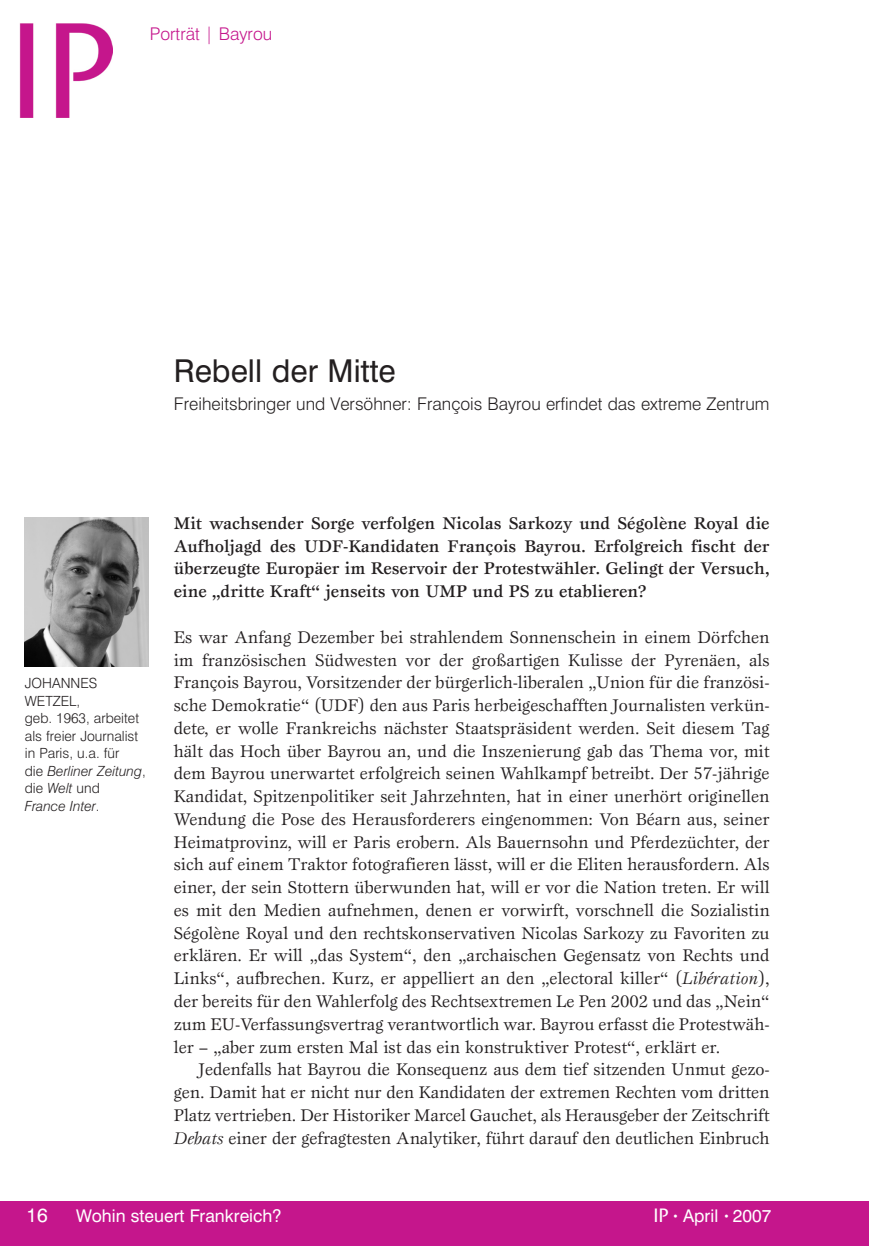
<style>
.page{position:relative;width:869px;height:1246px;background:#fff}
.page>*{position:absolute;margin:0;border:0;box-sizing:border-box;transform-origin:0 0}
.t1{font:31.5px "Swiss 721 BT";color:#231f20}
.t2{font:19.25px "Swiss 721 BT";color:#fff}
.t3{font:17.5px/22.8px "Esprit";letter-spacing:-.005em;color:#231f20;text-align:justify}
.t4{font:500 17.5px/22.8px "Esprit";color:#231f20;text-align:justify}
.t5{font:300 17.5px "Swiss 721 BT";color:#231f20}
.t6{font:17.5px "Swiss 721 BT";color:#fff}
.t7{font:300 17.5px "Swiss 721 BT";color:#c5168c}
.t8{font:300 14px/17.5px "Swiss 721 BT";color:#231f20}
.s1{font-style:italic}
.s2{font-family:"ITC Stone Sans";font-weight:500;font-size:19.25px}
.s3{font-size:10.5px}
</style>
<div class="page">
<div style="left:0;top:1200px;width:868px;height:45px;background:#c5168c"></div>
<img style="left:20px;top:23px;width:93px;height:95px">
<hr style="left:868px;top:1200px;width:1px;height:45px;background:#c5168c">
<img style="left:25px;top:517px;width:124px;height:149px">
<p class="t7" style="left:150px;top:23px;width:124px">Porträt | Bayrou</p>
<h1 class="t1" style="left:174px;top:352px;width:223px">Rebell der Mitte</h1>
<p class="t5" style="left:174px;top:393px;width:597px">Freiheitsbringer und Versöhner: François Bayrou erfindet das extreme Zentrum</p>
<p class="t8" style="left:25px;top:674px;width:122px">JOHANNES<br>WETZEL,<br>geb. 1963, arbeitet als freier Journalist in Paris, u.a. für<br>die <span class="s1">Berliner Zeitung</span>, die <span class="s1">Welt</span> und<br><span class="s1">France Inter</span>.</p>
<p class="t4" style="left:174px;top:511px;width:597px">Mit wachsender Sorge verfolgen Nicolas Sarkozy und Ségolène Royal die Aufholjagd des UDF-Kandidaten François Bayrou. Erfolgreich fischt der überzeugte Europäer im Reservoir der Protestwähler. Gelingt der Versuch, eine „dritte Kraft“ jenseits von UMP und PS zu etablieren?</p>
<p class="t3" style="left:174px;top:625px;width:597px">Es war Anfang Dezember bei strahlendem Sonnenschein in einem Dörfchen im französischen Südwesten vor der großartigen Kulisse der Pyrenäen, als François Bayrou, Vorsitzender der bürgerlich-liberalen „Union für die französi&shy;sche Demokratie“ (UDF) den aus Paris herbeigeschafften Journalisten verkün&shy;dete, er wolle Frankreichs nächster Staatspräsident werden. Seit diesem Tag hält das Hoch über Bayrou an, und die Inszenierung gab das Thema vor, mit dem Bayrou unerwartet erfolgreich seinen Wahlkampf betreibt. Der 57-jährige Kandidat, Spitzenpolitiker seit Jahrzehnten, hat in einer unerhört originellen Wendung die Pose des Herausforderers eingenommen: Von Béarn aus, seiner Heimatprovinz, will er Paris erobern. Als Bauernsohn und Pferdezüchter, der sich auf einem Traktor fotografieren lässt, will er die Eliten herausfordern. Als einer, der sein Stottern überwunden hat, will er vor die Nation treten. Er will es mit den Medien aufnehmen, denen er vorwirft, vorschnell die Sozialistin Ségolène Royal und den rechtskonservativen Nicolas Sarkozy zu Favoriten zu erklären. Er will „das System“, den „archaischen Gegensatz von Rechts und Links“, aufbrechen. Kurz, er appelliert an den „electoral killer“ (<span class="s1">Libération</span>), der bereits für den Wahlerfolg des Rechtsextremen Le Pen 2002 und das „Nein“ zum EU-Verfassungsvertrag verantwortlich war. Bayrou erfasst die Protestwäh&shy;ler – „aber zum ersten Mal ist das ein konstruktiver Protest“, erklärt er.</p>
<p class="t3" style="left:174px;top:1057px;width:597px;text-indent:25px">Jedenfalls hat Bayrou die Konsequenz aus dem tief sitzenden Unmut gezo&shy;gen. Damit hat er nicht nur den Kandidaten der extremen Rechten vom dritten Platz vertrieben. Der Historiker Marcel Gauchet, als Herausgeber der Zeitschrift <span class="s1">Debats</span> einer der gefragtesten Analytiker, führt darauf den deutlichen Einbruch</p>
<p class="t2" style="left:27px;top:1202px;width:23px">16</p>
<p class="t6" style="left:76px;top:1204px;width:207px">Wohin steuert Frankreich?</p>
<p class="t6" style="left:653px;top:1204px;width:119px"><span class="s2">IP</span> <span class="s3">•</span> April <span class="s3">•</span> 2007</p>
</div>
